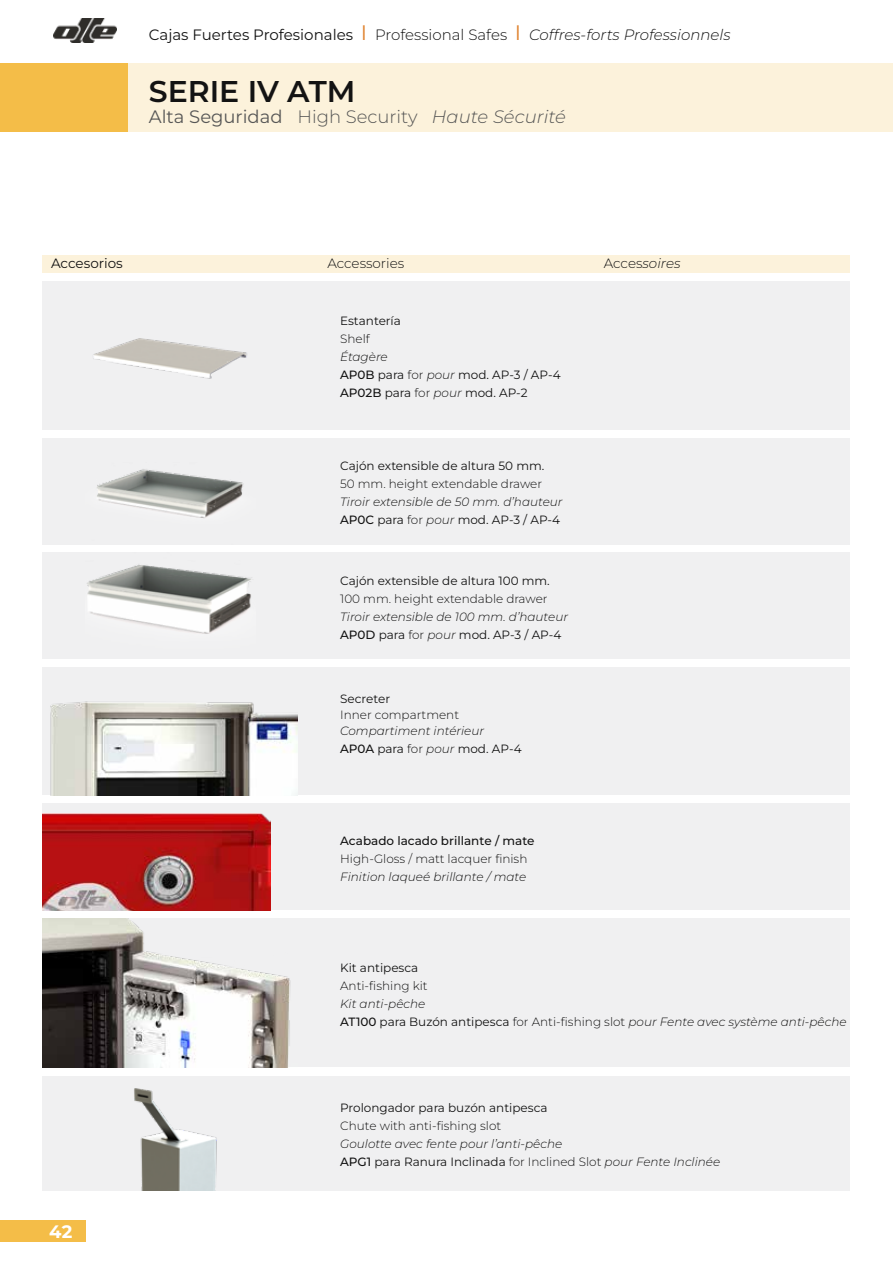
<style>
.page{position:relative;width:893px;height:1263px;background:#fff}
.page>*{position:absolute;margin:0;border:0;box-sizing:border-box;transform-origin:0 0}
.t1{font:600 30px "Montserrat";color:#131313}
.t2{font:18px "Montserrat";color:#575756}
.t3{font:700 18px "Montserrat";color:#fff}
.t4{font:italic 300 15px "Montserrat";color:#131313}
.t5{font:300 13.5px "Montserrat";color:#131313}
.t6{font:italic 300 13.5px "Montserrat";color:#131313}
.t7{font:13.5px "Montserrat";color:#131313}
.t8{font:italic 300 12px/18px "Montserrat";color:#131313}
.t9{font:12px/18px "Montserrat";color:#131313}
.t10{font:300 12px "Montserrat";color:#131313}
.t11{font:500 12px "Montserrat";color:#131313}
.s1{font-weight:400;font-style:normal}
.s2{font-weight:400;font-style:normal;font-size:21px;color:#e08431}
.s3{font-style:normal}
.s4{font-weight:300}
.s5{font-weight:300;font-style:italic}
.s6{font-weight:500}
.s7{font-weight:500;font-style:normal}
</style>
<div class="page">
<div style="left:0;top:64px;width:893px;height:68px;background:#fcf2db"></div>
<div style="left:0;top:64px;width:128px;height:68px;background:#f4bd48"></div>
<img style="left:53px;top:18px;width:64px;height:25px">
<div style="left:0;top:1220px;width:85px;height:22px;background:#f4bd48"></div>
<hr style="left:892px;top:145px;width:1px;height:63px;background:#4170b6">
<div style="left:43px;top:438px;width:807px;height:106px;background:#f0f0f1"></div>
<div style="left:43px;top:281px;width:807px;height:148px;background:#f0f0f1"></div>
<div style="left:43px;top:553px;width:807px;height:106px;background:#f0f0f1"></div>
<img style="left:97px;top:469px;width:147px;height:49px">
<img style="left:87px;top:564px;width:165px;height:70px">
<img style="left:93px;top:338px;width:154px;height:41px">
<div style="left:43px;top:255px;width:807px;height:17px;background:#fcf2db"></div>
<div style="left:43px;top:804px;width:807px;height:106px;background:#f0f0f1"></div>
<img style="left:43px;top:813px;width:227px;height:97px">
<div style="left:43px;top:668px;width:807px;height:127px;background:#f0f0f1"></div>
<img style="left:50px;top:701px;width:248px;height:94px">
<div style="left:43px;top:918px;width:807px;height:149px;background:#f0f0f1"></div>
<img style="left:43px;top:918px;width:248px;height:149px">
<div style="left:43px;top:1076px;width:807px;height:115px;background:#f0f0f1"></div>
<img style="left:134px;top:1088px;width:83px;height:103px">
<p class="t4" style="left:149px;top:25px;width:583px"><span class="s1">Cajas Fuertes Profesionales</span> <span class="s2">I</span> <span class="s3">Professional Safes</span> <span class="s2">I</span> Coffres-forts Professionnels</p>
<h1 class="t1" style="left:149px;top:71px;width:208px">SERIE IV ATM</h1>
<h2 class="t2" style="left:149px;top:105px;width:419px">Alta Seguridad <span class="s4">High Security</span> <span class="s5">Haute Sécurité</span></h2>
<p class="t7" style="left:51px;top:254px;width:73px">Accesorios</p>
<p class="t5" style="left:327px;top:254px;width:78px">Accessories</p>
<p class="t6" style="left:604px;top:254px;width:78px"><span class="s3">Acces</span>soires</p>
<p class="t9" style="left:340px;top:311px;width:62px">Estantería</p>
<p class="t10" style="left:340px;top:331px;width:31px">Shelf</p>
<p class="t9" style="left:340px;top:347px;width:222px"><span class="s5">Étagère<br></span><span class="s6">AP0B</span> para <span class="s4">for</span> <span class="s5">pour</span> mod. AP-3 / AP-4<br><span class="s6">AP02B</span> para <span class="s4">for</span> <span class="s5">pour</span> mod. AP-2</p>
<p class="t9" style="left:340px;top:456px;width:206px">Cajón extensible de altura 50 mm.</p>
<p class="t10" style="left:340px;top:476px;width:203px">50 mm. height extendable drawer</p>
<p class="t8" style="left:340px;top:492px;width:224px">Tiroir extensible de 50 mm. d’hauteur<br><span class="s7">AP0C</span> <span class="s1">para</span> <span class="s3">for</span> pour <span class="s1">mod. AP-3 / AP-4</span></p>
<p class="t9" style="left:340px;top:571px;width:211px">Cajón extensible de altura 100 mm.</p>
<p class="t10" style="left:340px;top:590px;width:209px">100 mm. height extendable drawer</p>
<p class="t8" style="left:340px;top:607px;width:229px">Tiroir extensible de 100 mm. d’hauteur<br><span class="s7">AP0D</span> <span class="s1">para</span> <span class="s3">for</span> pour <span class="s1">mod. AP-3 / AP-4</span></p>
<p class="t9" style="left:340px;top:690px;width:51px">Secreter</p>
<p class="t10" style="left:340px;top:707px;width:120px">Inner compartment</p>
<p class="t8" style="left:340px;top:721px;width:183px">Compartiment intérieur<br><span class="s7">AP0A</span> <span class="s1">para</span> <span class="s3">for</span> pour <span class="s1">mod. AP-4</span></p>
<p class="t11" style="left:340px;top:832px;width:196px">Acabado lacado brillante / mate</p>
<p class="t10" style="left:340px;top:850px;width:189px">High-Gloss / matt lacquer finish</p>
<p class="t8" style="left:340px;top:867px;width:188px">Finition laqueé brillante / mate</p>
<p class="t9" style="left:340px;top:958px;width:80px">Kit antipesca</p>
<p class="t10" style="left:340px;top:977px;width:89px">Anti-fishing kit</p>
<p class="t8" style="left:340px;top:994px;width:508px">Kit anti-pêche<br><span class="s7">AT100</span> <span class="s1">para Buzón antipesca</span> <span class="s3">for Anti-fishing slot</span> pour Fente avec système anti-pêche</p>
<h2 class="t3" style="left:49px;top:1219px;width:25px">42</h2>
<p class="t9" style="left:340px;top:1098px;width:209px">Prolongador para buzón antipesca</p>
<p class="t10" style="left:340px;top:1118px;width:163px">Chute with anti-fishing slot</p>
<p class="t8" style="left:340px;top:1134px;width:382px">Goulotte avec fente pour l’anti-pêche<br><span class="s7">APG1</span> <span class="s1">para Ranura Inclinada</span> <span class="s3">for Inclined Slot</span> pour Fente Inclinée</p>
</div>
